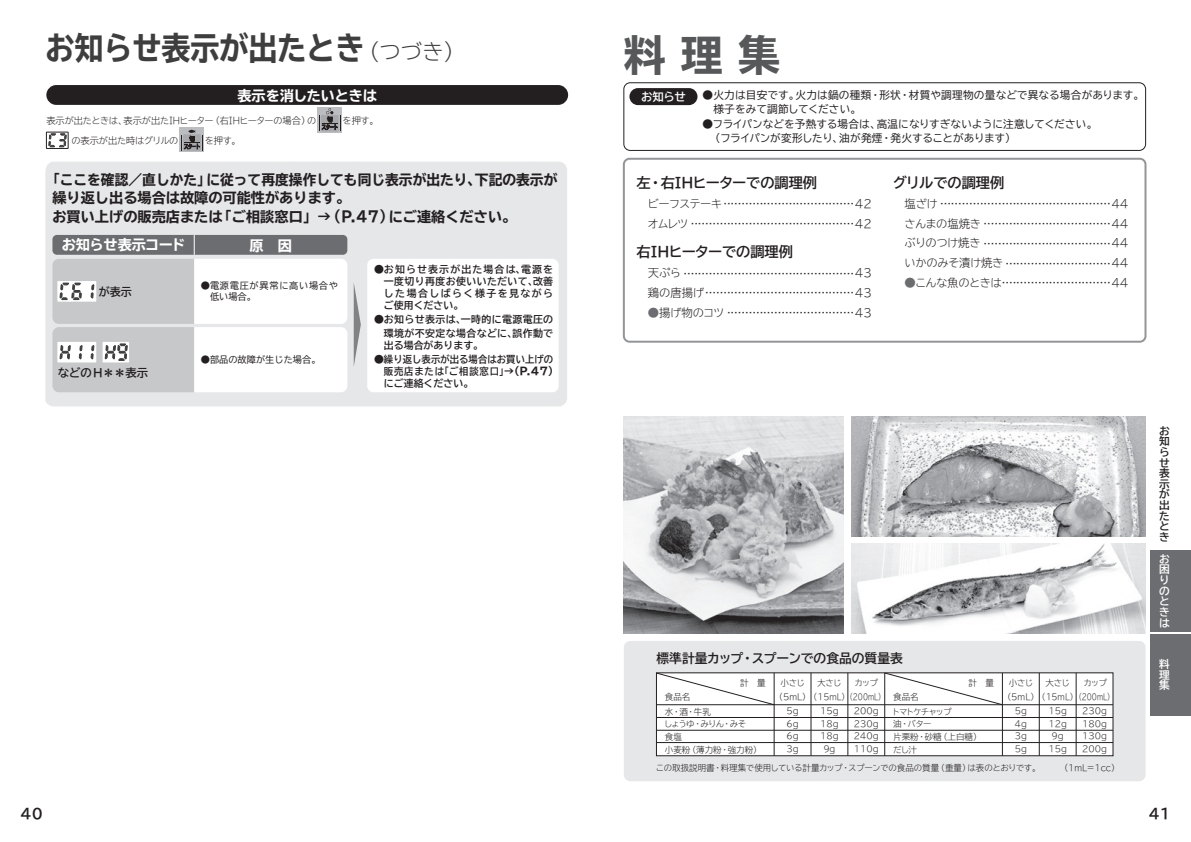
<style>
.page{position:relative;width:1191px;height:842px;background:#fff}
.page>*{position:absolute;margin:0;border:0;box-sizing:border-box;transform-origin:0 0}
.t1{font:700 expanded 42px "TBUD Go Std";color:#57585a}
.t2{font:700 expanded 31.9px "TBUD Go Std";color:#3e3e3f;scale:.91 1}
.t3{font:700 expanded 14.2px/18.4px "TBUD Go Std";color:#231f20}
.t4{font:700 14.2px "TBUD Go Std";color:#231f20}
.t5{font:700 expanded 14.2px "TBUD Go Std";letter-spacing:-.02em;color:#fff}
.t6{font:700 expanded 14.2px "TBUD Go Std";color:#fff}
.t7{font:700 12.8px "TBUD Go Std";color:#231f20}
.t8{font:300 11.3px/19.8px "TBUD Go Std Super";letter-spacing:-.03em;color:#231f20;text-align:justify}
.t9{font:300 11.3px/19.8px "TBUD Go Std Super";letter-spacing:-.01em;color:#231f20}
.t10{font:300 11.3px/19.8px "TBUD Go Std Super";letter-spacing:-.08em;color:#231f20}
.t11{font:300 11.3px "TBUD Go Std Super";letter-spacing:-.055em;color:#231f20}
.t12{font:700 11.3px "TBUD Go Std";color:#231f20}
.t13{font:700 11.3px "TBUD Go Std";color:#fff}
.t14{font:10.6px/14.2px "TBUD Go Std";letter-spacing:.005em;color:#231f20}
.t15{font:700 10.6px/10.6px "TBUD Go Std";color:#231f20;text-align:justify}
.t16{font:700 10.6px/10.6px "TBUD Go Std";color:#fff;text-align:justify}
.t17{font:700 9.9px/12px "TBUD Go Std";letter-spacing:.04em;color:#231f20;text-align:justify}
.t18{font:700 9.9px/12px "TBUD Go Std";letter-spacing:.01em;color:#231f20}
.t19{font:700 9.9px "TBUD Go Std";color:#231f20}
.t20{font:300 9.2px "TBUD Go Std Super";letter-spacing:-.065em;color:#231f20}
.t21{font:300 9.2px "TBUD Go Std Super";letter-spacing:-.03em;color:#231f20}
.t22{font:9.2px/11.3px "TBUD Go Std";letter-spacing:.075em;color:#231f20}
.t23{font:9.2px "TBUD Go Std";color:#231f20}
.t24{font:300 8.5px/14.2px "TBUD Go Std Super";color:#231f20}
.t25{font:300 8.5px/18.1px "TBUD Go Std Super";letter-spacing:-.025em;color:#231f20}
.t26{font:300 8.5px/12.8px "TBUD Go Std Super";letter-spacing:-.085em;color:#231f20}
.t27{font:300 8.5px/12.7px "TBUD Go Std Super";letter-spacing:-.08em;color:#231f20}
.s1{font-family:"TBUD Go Std Super";font-weight:300;font-stretch:normal;font-size:22px}
.s2{font-size:14.9px}
.s3{font-stretch:expanded;font-size:10.6px}
.s4{color:#6c6d70}
</style>
<div class="page">
<div style="left:1150px;top:634px;width:41px;height:81px;background:#6c6d70"></div>
<div style="left:1150px;top:550px;width:41px;height:81px;background:#6c6d70"></div>
<div style="left:624px;top:641px;width:521px;height:140px;background:#e6e7e9;border-radius:6px"></div>
<div style="left:656px;top:673px;width:457px;height:83px;background:#fff"></div>
<svg style="left:658px;top:674px;width:115px;height:30px"></svg>
<svg style="left:885px;top:674px;width:117px;height:30px"></svg>
<hr style="left:884px;top:673px;width:1px;height:83px;background:#231f20">
<hr style="left:847px;top:673px;width:1px;height:83px;background:#231f20">
<hr style="left:810px;top:673px;width:1px;height:83px;background:#231f20">
<hr style="left:773px;top:673px;width:1px;height:83px;background:#231f20">
<hr style="left:1075px;top:673px;width:1px;height:83px;background:#231f20">
<hr style="left:1039px;top:673px;width:1px;height:83px;background:#231f20">
<hr style="left:1002px;top:673px;width:1px;height:83px;background:#231f20">
<hr style="left:656px;top:717px;width:457px;height:1px;background:#231f20">
<hr style="left:656px;top:704px;width:457px;height:1px;background:#231f20">
<hr style="left:656px;top:730px;width:457px;height:1px;background:#231f20">
<hr style="left:656px;top:742px;width:457px;height:1px;background:#231f20">
<div style="left:656px;top:672px;width:457px;height:84px;border:1px solid #231f20"></div>
<div style="left:623px;top:158px;width:523px;height:185px;border:2px solid #939598;border-radius:6px"></div>
<div style="left:629px;top:88px;width:68px;height:17px;background:#231f20;border-radius:9px"></div>
<div style="left:623px;top:82px;width:523px;height:69px;border:1px solid #231f20;border-radius:6px"></div>
<img style="left:624px;top:416px;width:219px;height:217px">
<img style="left:851px;top:544px;width:294px;height:89px">
<img style="left:851px;top:416px;width:294px;height:120px">
<div style="left:46px;top:85px;width:522px;height:20px;background:#231f20;border-radius:10px"></div>
<div style="left:46px;top:132px;width:22px;height:17px;border:1px solid #231f20"></div>
<svg style="left:48px;top:131px;width:19px;height:18px"></svg>
<div style="left:45px;top:162px;width:522px;height:244px;background:#e6e7e9"></div>
<div style="left:367px;top:259px;width:191px;height:133px;background:#fff;border-radius:6px"></div>
<svg style="left:354px;top:282px;width:7px;height:85px"></svg>
<div style="left:180px;top:128px;width:24px;height:24px;background:#bcbdc0"></div>
<div style="left:183px;top:134px;width:18px;height:17px;background:#a8a9ad"></div>
<svg style="left:181px;top:130px;width:22px;height:20px"></svg>
<div style="left:318px;top:107px;width:24px;height:26px;background:#b2b3b7"></div>
<svg style="left:319px;top:108px;width:22px;height:23px"></svg>
<svg style="left:52px;top:235px;width:295px;height:157px"></svg>
<h2 class="t2" style="left:45px;top:30px;width:463px">お知らせ表示が出たとき<span class="s1">（つづき）</span></h2>
<h1 class="t1" style="left:624px;top:32px;width:158px">料 理 集</h1>
<p class="t6" style="left:237px;top:87px;width:141px">表示を消したいときは</p>
<p class="t20" style="left:46px;top:113px;width:271px">表示が出たときは、表示が出たＩＨヒーター（右ＩＨヒーターの場合）の</p>
<p class="t21" style="left:343px;top:113px;width:38px">を押す。</p>
<p class="t21" style="left:46px;top:133px;width:134px">　 　の表示が出た時はグリルの</p>
<p class="t21" style="left:205px;top:133px;width:38px">を押す。</p>
<p class="t3" style="left:52px;top:171px;width:506px;text-indent:-6px">「ここを確認／直しかた」に従って再度操作しても同じ表示が出たり、下記の表示が繰り返し出る場合は故障の可能性があります。<br>お買い上げの販売店または「ご相談窓口」<span class="s2">→（P.47）</span>にご連絡ください。</p>
<p class="t5" style="left:62px;top:237px;width:125px">お知らせ表示コード</p>
<p class="t5" style="left:249px;top:237px;width:44px">原　因</p>
<p class="t12" style="left:99px;top:282px;width:34px">が表示</p>
<p class="t12" style="left:58px;top:363px;width:92px">などのH＊＊表示</p>
<p class="t22" style="left:210px;top:279px;width:130px;text-indent:-9px">●電源電圧が異常に高い場合や低い場合。</p>
<p class="t23" style="left:201px;top:352px;width:121px">●部品の故障が生じた場合。</p>
<p class="t17" style="left:384px;top:263px;width:171px;text-indent:-10px">●お知らせ表示が出た場合は、電源を一度切り再度お使いいただいて、改善した場合しばらく様子を見ながらご使用ください。</p>
<p class="t17" style="left:374px;top:312px;width:181px;line-height:14.2px;text-align:right">●お知らせ表示は、一時的に電源電圧の環境が不安定な場合などに、誤作動で</p>
<p class="t19" style="left:384px;top:337px;width:101px">出る場合があります。</p>
<p class="t18" style="left:384px;top:354px;width:176px;text-indent:-10px">●繰り返し表示が出る場合はお買い上げの販売店または「ご相談窓口」<span class="s3">→（P.47）</span>にご連絡ください。</p>
<p class="t13" style="left:641px;top:87px;width:46px">お知らせ</p>
<p class="t14" style="left:713px;top:88px;width:432px;text-indent:-11px">●火力は目安です。火力は鍋の種類・形状・材質や調理物の量などで異なる場合があります。様子をみて調節してください。</p>
<p class="t14" style="left:710px;top:116px;width:389px;text-indent:-7px">●フライパンなどを予熱する場合は、高温になりすぎないように注意してください。（フライパンが変形したり、油が発煙・発火することがあります）</p>
<p class="t4" style="left:636px;top:171px;width:182px">左・右IHヒーターでの調理例</p>
<p class="t10" style="left:636px;top:190px;width:237px">　ビーフステーキ....................................42　オムレツ .............................................42</p>
<p class="t4" style="left:636px;top:240px;width:158px">右IHヒーターでの調理例</p>
<p class="t9" style="left:636px;top:259px;width:237px">　天ぷら ...............................................43　鶏の唐揚げ.........................................43</p>
<p class="t8" style="left:648px;top:299px;width:225px"><span class="s4">●</span>揚げ物のコツ ...................................43</p>
<p class="t4" style="left:892px;top:171px;width:113px">グリルでの調理例</p>
<p class="t8" style="left:893px;top:190px;width:237px">　塩ざけ ...............................................44　さんまの塩焼き ...................................44　ぶりのつけ焼き ...................................44　いかのみそ漬け焼き .............................44</p>
<p class="t11" style="left:904px;top:270px;width:225px"><span class="s4">●</span>こんな魚のときは..............................44</p>
<p class="t7" style="left:656px;top:648px;width:248px">標準計量カップ・スプーンでの食品の質量表</p>
<p class="t24" style="left:665px;top:689px;width:27px">食品名</p>
<p class="t24" style="left:740px;top:675px;width:27px">計　量</p>
<p class="t24" style="left:774px;top:675px;width:38px;text-align:center">小さじ（5mL）</p>
<p class="t24" style="left:809px;top:675px;width:42px;text-align:center">大さじ（15mL）</p>
<p class="t24" style="left:846px;top:675px;width:40px;text-align:center">カップ（200mL）</p>
<p class="t24" style="left:968px;top:675px;width:27px">計　量</p>
<p class="t24" style="left:893px;top:689px;width:27px">食品名</p>
<p class="t27" style="left:664px;top:705px;width:83px">水・酒・牛乳<br>しょうゆ・みりん・みそ食塩</p>
<p class="t24" style="left:786px;top:704px;width:14px;line-height:13px">5g<br>6g</p>
<p class="t24" style="left:786px;top:729px;width:14px">6g</p>
<p class="t24" style="left:820px;top:704px;width:20px;line-height:13px">15g<br>18g</p>
<p class="t24" style="left:820px;top:729px;width:20px">18g</p>
<p class="t24" style="left:854px;top:704px;width:26px;line-height:13px">200g<br>230g</p>
<p class="t24" style="left:854px;top:729px;width:26px">240g</p>
<p class="t26" style="left:892px;top:705px;width:91px">トマトケチャップ<br>油・バター<br>片栗粉・砂糖（上白糖）</p>
<p class="t24" style="left:1002px;top:675px;width:38px;text-align:center">小さじ（5mL）</p>
<p class="t24" style="left:1037px;top:675px;width:42px;text-align:center">大さじ（15mL）</p>
<p class="t24" style="left:1075px;top:675px;width:40px;text-align:center">カップ（200mL）</p>
<p class="t24" style="left:1014px;top:704px;width:14px;line-height:13px">5g<br>4g</p>
<p class="t24" style="left:1014px;top:729px;width:14px">3g</p>
<p class="t24" style="left:1048px;top:704px;width:20px;line-height:13px">15g<br>12g</p>
<p class="t24" style="left:1051px;top:729px;width:14px">9g</p>
<p class="t24" style="left:1082px;top:704px;width:26px;line-height:13px">230g<br>180g</p>
<p class="t24" style="left:1082px;top:729px;width:26px">130g</p>
<p class="t25" style="left:656px;top:740px;width:386px;text-indent:237px">だし汁<br>この取扱説明書・料理集で使用している計量カップ・スプーンでの食品の質量（重量）は表のとおりです。</p>
<p class="t24" style="left:665px;top:742px;width:98px">小麦粉（薄力粉・強力粉）</p>
<p class="t24" style="left:786px;top:742px;width:14px">3g</p>
<p class="t24" style="left:823px;top:742px;width:14px">9g</p>
<p class="t24" style="left:854px;top:742px;width:26px">110g</p>
<p class="t24" style="left:1014px;top:742px;width:14px">5g</p>
<p class="t24" style="left:1048px;top:742px;width:20px">15g</p>
<p class="t24" style="left:1059px;top:740px;width:62px;line-height:18.2px;text-indent:23px">200g（1mL＝1cc）</p>
<p class="t15" style="left:1159px;top:426px;width:12px">お知らせ表示が出たとき</p>
<p class="t16" style="left:1159px;top:554px;width:12px;text-align:left">お困りのときは</p>
<p class="t16" style="left:1159px;top:659px;width:12px">料理集</p>
<p class="t4" style="left:21px;top:802px;width:24px">40</p>
<p class="t4" style="left:1148px;top:802px;width:24px">41</p>
</div>
